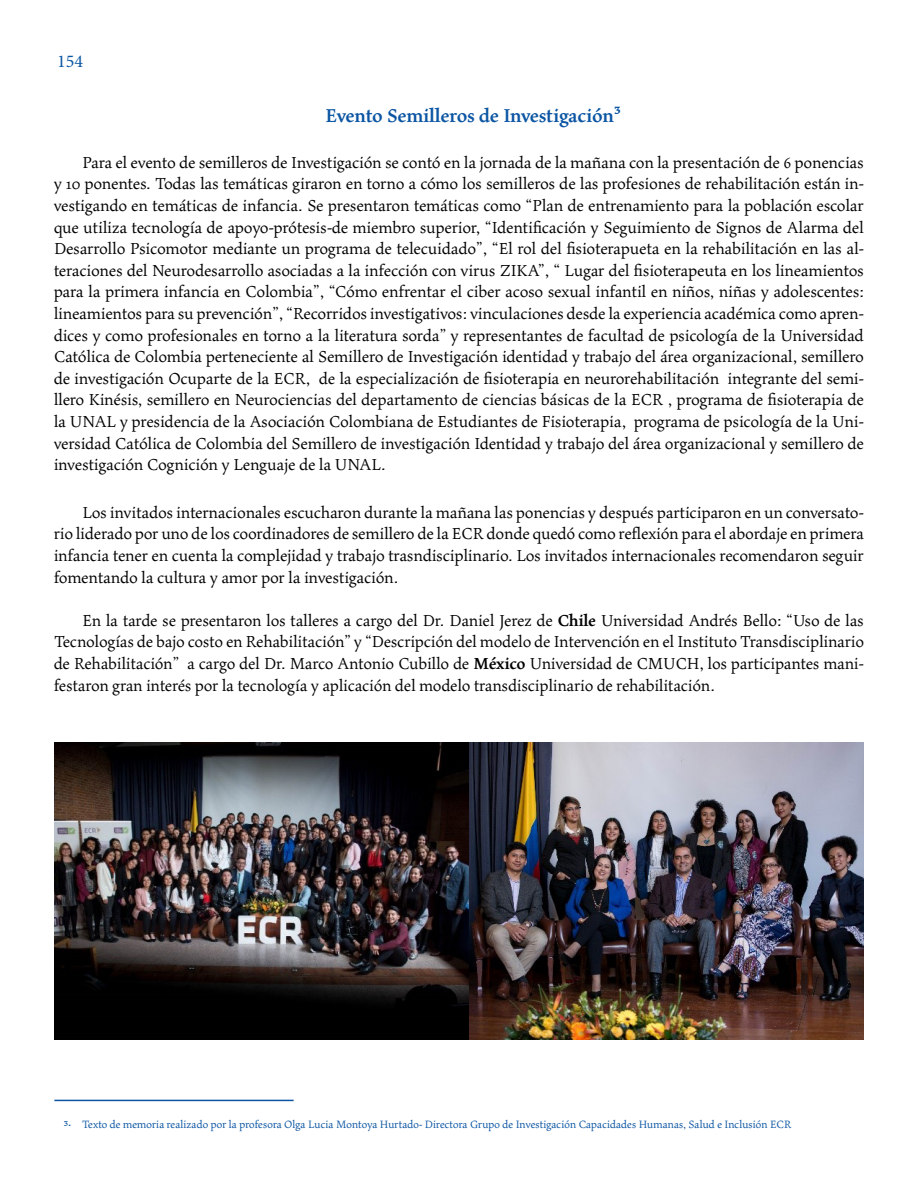
<style>
.page{position:relative;width:918px;height:1188px;background:#fff}
.page>*{position:absolute;margin:0;border:0;box-sizing:border-box;transform-origin:0 0}
.t1{font:700 21px "Maiola Pro";color:#0b55a3}
.t2{font:18px/21.6px "Maiola Pro";color:#000;text-align:justify}
.t3{font:18px "Minion Pro";color:#0b55a3}
.t4{font:15px "Maiola Pro";color:#0b55a3}
.t5{font:12px "Maiola Pro";color:#0b55a3}
.s1{font-weight:700}
</style>
<div class="page">
<img style="left:54px;top:742px;width:810px;height:297px">
<hr style="left:54px;top:1100px;width:240px;height:1px;background:#0b55a3">
<p class="t3" style="left:57px;top:49px;width:27px">154</p>
<p class="t1" style="left:326px;top:104px;width:297px">Evento Semilleros de Investigación³</p>
<p class="t2" style="left:54px;top:152px;width:812px;text-indent:28px">Para el evento de semilleros de Investigación se contó en la jornada de la mañana con la presentación de 6 ponencias y 10 ponentes. Todas las temáticas giraron en torno a cómo los semilleros de las profesiones de rehabilitación están in&shy;vestigando en temáticas de infancia. Se presentaron temáticas como “Plan de entrenamiento para la población escolar que utiliza tecnología de apoyo-prótesis-de miembro superior, “Identificación y Seguimiento de Signos de Alarma del Desarrollo Psicomotor mediante un programa de telecuidado”, “El rol del fisioterapueta en la rehabilitación en las al&shy;teraciones del Neurodesarrollo asociadas a la infección con virus ZIKA”, “ Lugar del fisioterapeuta en los lineamientos para la primera infancia en Colombia”, “Cómo enfrentar el ciber acoso sexual infantil en niños, niñas y adolescentes: lineamientos para su prevención”, “Recorridos investigativos: vinculaciones desde la experiencia académica como apren&shy;dices y como profesionales en torno a la literatura sorda” y representantes de facultad de psicología de la Universidad Católica de Colombia perteneciente al Semillero de Investigación identidad y trabajo del área organizacional, semillero de investigación Ocuparte de la ECR, de la especialización de fisioterapia en neurorehabilitación integrante del semi&shy;llero Kinésis, semillero en Neurociencias del departamento de ciencias básicas de la ECR , programa de fisioterapia de la UNAL y presidencia de la Asociación Colombiana de Estudiantes de Fisioterapia, programa de psicología de la Uni&shy;versidad Católica de Colombia del Semillero de investigación Identidad y trabajo del área organizacional y semillero de investigación Cognición y Lenguaje de la UNAL.</p>
<p class="t2" style="left:54px;top:502px;width:812px;text-indent:28px">Los invitados internacionales escucharon durante la mañana las ponencias y después participaron en un conversato&shy;rio liderado por uno de los coordinadores de semillero de la ECR donde quedó como reflexión para el abordaje en primera infancia tener en cuenta la complejidad y trabajo trasndisciplinario. Los invitados internacionales recomendaron seguir fomentando la cultura y amor por la investigación.</p>
<p class="t2" style="left:54px;top:610px;width:812px;text-indent:28px">En la tarde se presentaron los talleres a cargo del Dr. Daniel Jerez de <span class="s1">Chile</span> Universidad Andrés Bello: “Uso de las Tecnologías de bajo costo en Rehabilitación” y “Descripción del modelo de Intervención en el Instituto Transdisciplinario de Rehabilitación” a cargo del Dr. Marco Antonio Cubillo de <span class="s1">México</span> Universidad de CMUCH, los participantes mani&shy;festaron gran interés por la tecnología y aplicación del modelo transdisciplinario de rehabilitación.</p>
<p class="t4" style="left:63px;top:1113px;width:10px">3.</p>
<p class="t5" style="left:82px;top:1118px;width:711px">Texto de memoria realizado por la profesora Olga Lucia Montoya Hurtado- Directora Grupo de Investigación Capacidades Humanas, Salud e Inclusión ECR</p>
</div>
